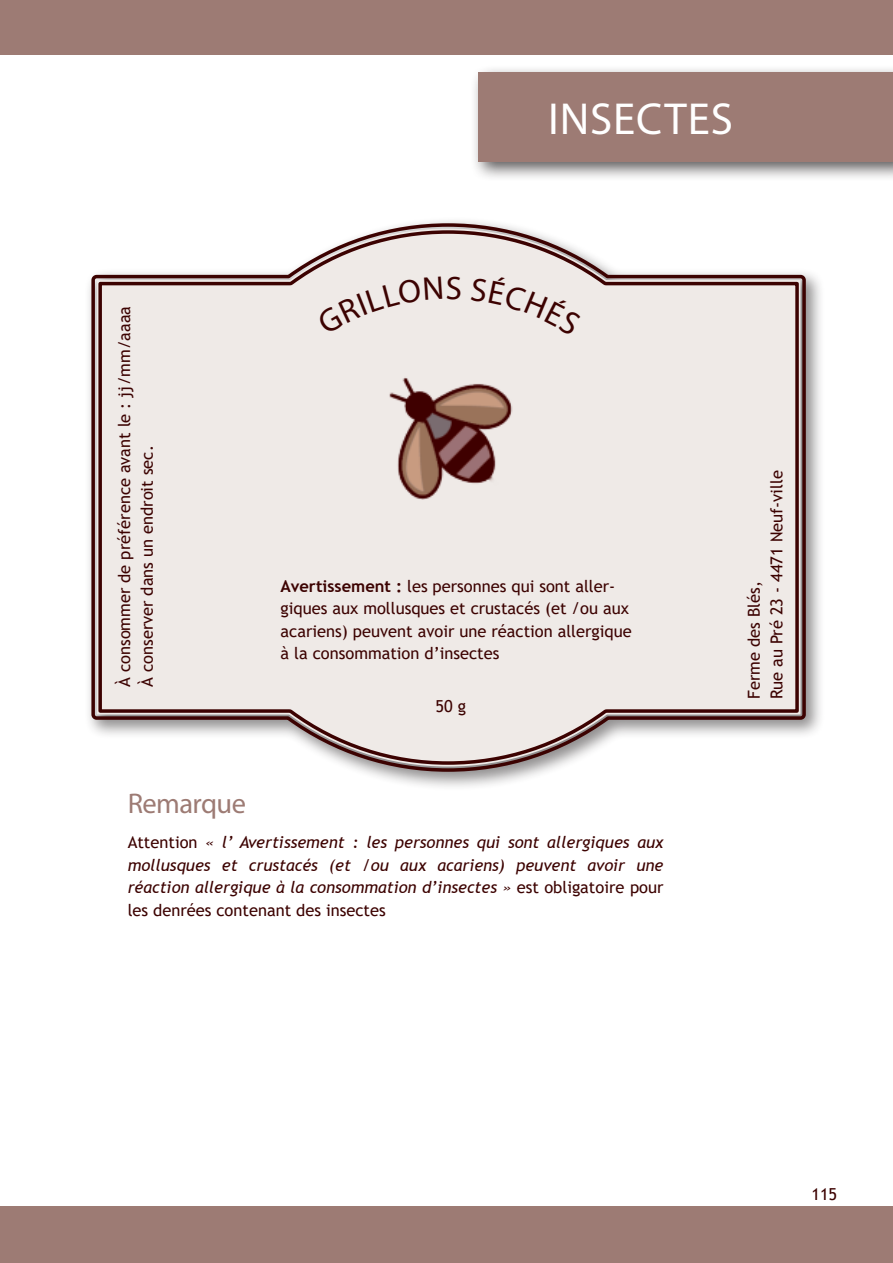
<style>
.page{position:relative;width:893px;height:1263px;background:#fff}
.page>*{position:absolute;margin:0;border:0;box-sizing:border-box;transform-origin:0 0}
.Titre_3{font:45px "Myriad Pro";letter-spacing:.02em;color:#fff}
.Titre_4{font:28.5px "Myriad Pro";letter-spacing:-.02em;color:#9d7b74}
.étiquette_texte{font:16.5px/22.5px "Trebuchet MS";color:#3c0201}
.texte{font:italic 16.5px/22.5px "Trebuchet MS";color:#3c0201;text-align:justify}
.étiquette_sous_titre{font:16.5px "Trebuchet MS";color:#3c0201}
.s1{font-weight:700}
.s2{font-style:normal}
</style>
<div class="page">
<div style="left:83px;top:216px;width:742px;height:575px;background:#231f20;opacity:.5"></div>
<svg style="left:90px;top:222px;width:717px;height:551px"></svg>
<svg style="left:97px;top:229px;width:703px;height:537px"></svg>
<div style="left:470px;top:64px;width:423px;height:118px;background:#231f20;opacity:.75"></div>
<div style="left:478px;top:73px;width:415px;height:89px;background:#9d7b74"></div>
<img style="left:377px;top:375px;width:141px;height:124px">
<div style="left:0;top:0;width:893px;height:54px;background:#9d7b74"></div>
<div style="left:0;top:1206px;width:893px;height:57px;background:#9d7b74"></div>
<div style="left:316px;top:276px;width:145px;height:59px;background:#efeae7"></div>
<div style="left:471px;top:276px;width:111px;height:60px;background:#efeae7"></div>
<p class="Titre_3" style="left:548px;top:91px;width:187px">INSECTES</p>
<p class="étiquette_texte" style="left:113px;top:687px;width:382px;rotate:-90deg">À consommer de préférence avant le : jj/mm/aaaa</p>
<p class="étiquette_texte" style="left:135px;top:687px;width:243px;rotate:-90deg">À conserver dans un endroit sec.</p>
<p class="étiquette_texte" style="left:281px;top:575px;width:353px"><span class="s1">Avertissement :</span> les personnes qui sont aller&shy;giques aux mollusques et crustacés (et /ou aux acariens) peuvent avoir une réaction allergique à la consommation d’insectes</p>
<p class="étiquette_sous_titre" style="left:435px;top:696px;width:32px">50 g</p>
<p class="Titre_4" style="left:128px;top:786px;width:120px">Remarque</p>
<p class="texte" style="left:128px;top:831px;width:537px"><span class="s2">Attention</span> « l’ Avertissement : les personnes qui sont allergiques aux mollusques et crustacés (et /ou aux acariens) peuvent avoir une réaction allergique à la consommation d’insectes » <span class="s2">est obligatoire pour les denrées contenant des insectes</span></p>
<p class="étiquette_texte" style="left:765px;top:699px;width:230px;rotate:-90deg">Rue au Pré 23 - 4471 Neuf-ville</p>
<p class="étiquette_texte" style="left:743px;top:699px;width:119px;rotate:-90deg">Ferme des Blés,</p>
<p class="étiquette_texte" style="left:811px;top:1183px;width:27px">115</p>
</div>
